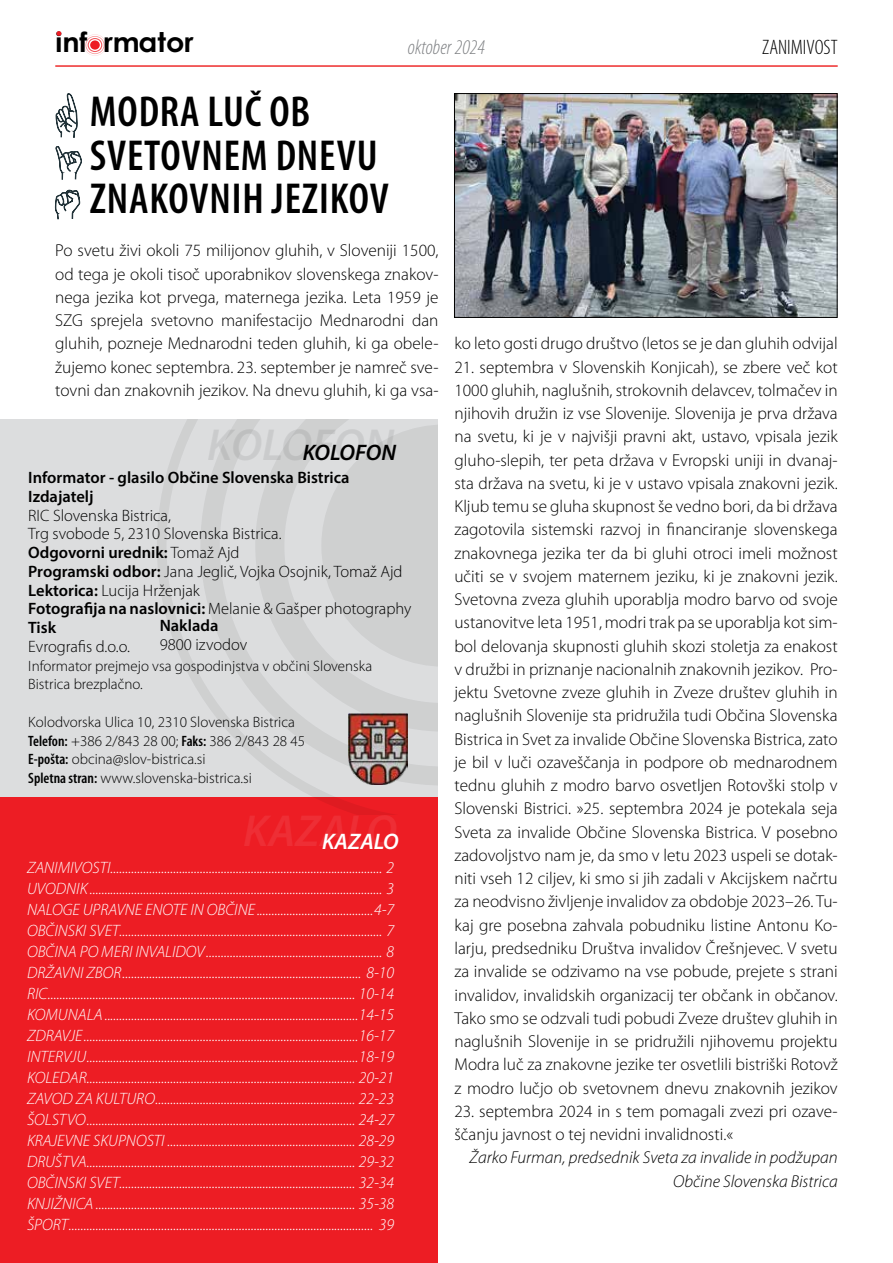
<style>
.page{position:relative;width:893px;height:1263px;background:#fff}
.page>*{position:absolute;margin:0;border:0;box-sizing:border-box;transform-origin:0 0}
.t1{font:italic 600 45px "Myriad Pro";letter-spacing:-.005em;color:#000}
.t2{font:italic 600 45px "Myriad Pro";color:#fff}
.t3{font:600 condensed 43.5px/43.5px "Myriad Pro";letter-spacing:.02em;color:#000}
.t4{font:700 27.45px "Century Gothic";color:#000;scale:1.04 1}
.t5{font:italic 600 22.5px "Myriad Pro";letter-spacing:-.005em;color:#000}
.t6{font:italic 600 22.5px "Myriad Pro";color:#fff}
.t7{font:italic 300 condensed 21px "Myriad Pro";color:#808285}
.t8{font:300 condensed 21px "Myriad Pro";color:#000}
.t9{font:300 condensed 21px "Myriad Pro";color:#fff}
.t10{font:300 17.25px/23.2px "Myriad Pro";color:#000;text-align:justify}
.t11{font:italic 300 17.25px/23.2px "Myriad Pro";color:#000;text-align:right}
.t12{font:italic 300 16.5px/21px "Myriad Pro";color:#fff;text-align:justify}
.t13{font:300 16.5px/18.8px "Myriad Pro";color:#000}
.t14{font:600 16.5px/18.8px "Myriad Pro";color:#000}
.t15{font:300 15px/18.8px "Myriad Pro";color:#000}
.s1{font-weight:600}
.s2{font-weight:600;font-stretch:condensed}
</style>
<div class="page">
<svg style="left:84px;top:34px;width:22px;height:22px"></svg>
<svg style="left:90px;top:40px;width:10px;height:10px"></svg>
<svg style="left:56px;top:31px;width:5px;height:5px"></svg>
<hr style="left:55px;top:65px;width:783px;height:2px;background:#ee2d2d">
<div style="left:0;top:796px;width:437px;height:467px;background:#ed1d24"></div>
<div style="left:0;top:419px;width:437px;height:377px;background:#dcddde"></div>
<svg style="left:157px;top:419px;width:280px;height:396px"></svg>
<svg style="left:321px;top:424px;width:116px;height:243px"></svg>
<img style="left:349px;top:713px;width:58px;height:71px">
<img style="left:456px;top:96px;width:379px;height:219px">
<div style="left:454px;top:94px;width:383px;height:223px;border:1px solid #000"></div>
<svg style="left:56px;top:146px;width:26px;height:34px"></svg>
<svg style="left:56px;top:93px;width:22px;height:45px"></svg>
<svg style="left:55px;top:190px;width:25px;height:29px"></svg>
<h3 class="t4" style="left:55px;top:21px;width:134px">inf rmator</h3>
<p class="t7" style="left:408px;top:36px;width:79px">oktober 2024</p>
<p class="t8" style="left:762px;top:36px;width:77px">ZANIMIVOST</p>
<h2 class="t3" style="left:90px;top:91px;width:301px">MODRA LUČ OB<br>SVETOVNEM DNEVU<br>ZNAKOVNIH JEZIKOV</h2>
<p class="t10" style="left:55px;top:239px;width:385px">Po svetu živi okoli 75 milijonov gluhih, v Sloveniji 1500, od tega je okoli tisoč uporabnikov slovenskega znakov&shy;nega jezika kot prvega, maternega jezika. Leta 1959 je SZG sprejela svetovno manifestacijo Mednarodni dan gluhih, pozneje Mednarodni teden gluhih, ki ga obele&shy;žujemo konec septembra. 23. september je namreč sve&shy;tovni dan znakovnih jezikov. Na dnevu gluhih, ki ga vsa-</p>
<h1 class="t1" style="left:208px;top:416px;width:188px">KOLOFON</h1>
<h3 class="t5" style="left:303px;top:438px;width:95px">KOLOFON</h3>
<p class="t14" style="left:28px;top:468px;width:323px">Informator - glasilo Občine Slovenska Bistrica<br>Izdajatelj</p>
<p class="t13" style="left:28px;top:506px;width:385px">RIC Slovenska Bistrica,<br>Trg svobode 5, 2310 Slovenska Bistrica.<br><span class="s1">Odgovorni urednik:</span> Tomaž Ajd<br><span class="s1">Programski odbor:</span> Jana Jeglič, Vojka Osojnik, Tomaž Ajd <span class="s1">Lektorica:</span> Lucija Hrženjak<br><span class="s1">Fotografija na naslovnici:</span> Melanie &amp; Gašper photography <span class="s1">Tisk</span></p>
<p class="t13" style="left:28px;top:637px;width:103px">Evrografis d.o.o.</p>
<p class="t15" style="left:28px;top:656px;width:346px">Informator prejmejo vsa gospodinjstva v občini Slovenska<br>Bistrica brezplačno.</p>
<p class="t15" style="left:28px;top:713px;width:278px">Kolodvorska Ulica 10, 2310 Slovenska Bistrica <span class="s2">Telefon:</span> +386 2/843 28 00; <span class="s2">Faks:</span> 386 2/843 28 45<br><span class="s2">E-pošta:</span> obcina@slov-bistrica.si<br><span class="s2">Spletna stran:</span> www.slovenska-bistrica.si</p>
<p class="t14" style="left:160px;top:616px;width:60px">Naklada</p>
<p class="t13" style="left:160px;top:636px;width:89px">9800 izvodov</p>
<h1 class="t2" style="left:244px;top:802px;width:155px">KAZALO</h1>
<h3 class="t6" style="left:322px;top:827px;width:78px">KAZALO</h3>
<p class="t12" style="left:27px;top:857px;width:369px">ZANIMIVOSTI........................................................................................... 2<br>UVODNIK .................................................................................................. 3<br>NALOGE UPRAVNE ENOTE IN OBČINE .......................................4-7<br>OBČINSKI SVET........................................................................................ 7<br>OBČINA PO MERI INVALIDOV........................................................... 8<br>DRŽAVNI ZBOR................................................................................ 8-10<br>RIC....................................................................................................... 10-14<br>KOMUNALA.....................................................................................14-15<br>ZDRAVJE............................................................................................16-17<br>INTERVJU...........................................................................................18-19<br>KOLEDAR.......................................................................................... 20-21<br>ZAVOD ZA KULTURO................................................................... 22-23<br>ŠOLSTVO.......................................................................................... 24-27<br>KRAJEVNE SKUPNOSTI ............................................................... 28-29<br>DRUŠTVA.......................................................................................... 29-32<br>OBČINSKI SVET............................................................................... 32-34<br>KNJIŽNICA ....................................................................................... 35-38<br>ŠPORT...................................................................................................... 39</p>
<p class="t9" style="left:55px;top:1217px;width:9px">2</p>
<p class="t10" style="left:454px;top:332px;width:385px">ko leto gosti drugo društvo (letos se je dan gluhih odvijal</p>
<p class="t10" style="left:454px;top:355px;width:385px">21. septembra v Slovenskih Konjicah), se zbere več kot 1000 gluhih, naglušnih, strokovnih delavcev, tolmačev in njihovih družin iz vse Slovenije. Slovenija je prva država na svetu, ki je v najvišji pravni akt, ustavo, vpisala jezik gluho-slepih, ter peta država v Evropski uniji in dvanaj&shy;sta država na svetu, ki je v ustavo vpisala znakovni jezik.<br>Kljub temu se gluha skupnost še vedno bori, da bi država zagotovila sistemski razvoj in financiranje slovenskega znakovnega jezika ter da bi gluhi otroci imeli možnost učiti se v svojem maternem jeziku, ki je znakovni jezik.<br>Svetovna zveza gluhih uporablja modro barvo od svoje ustanovitve leta 1951, modri trak pa se uporablja kot sim&shy;bol delovanja skupnosti gluhih skozi stoletja za enakost v družbi in priznanje nacionalnih znakovnih jezikov. Pro&shy;jektu Svetovne zveze gluhih in Zveze društev gluhih in naglušnih Slovenije sta pridružila tudi Občina Slovenska Bistrica in Svet za invalide Občine Slovenska Bistrica, zato je bil v luči ozaveščanja in podpore ob mednarodnem tednu gluhih z modro barvo osvetljen Rotovški stolp v Slovenski Bistrici. »25. septembra 2024 je potekala seja Sveta za invalide Občine Slovenska Bistrica. V posebno zadovoljstvo nam je, da smo v letu 2023 uspeli se dotak&shy;niti vseh 12 ciljev, ki smo si jih zadali v Akcijskem načrtu za neodvisno življenje invalidov za obdobje 2023–26. Tu&shy;kaj gre posebna zahvala pobudniku listine Antonu Ko&shy;larju, predsedniku Društva invalidov Črešnjevec. V svetu za invalide se odzivamo na vse pobude, prejete s strani invalidov, invalidskih organizacij ter občank in občanov.<br>Tako smo se odzvali tudi pobudi Zveze društev gluhih in naglušnih Slovenije in se pridružili njihovemu projektu Modra luč za znakovne jezike ter osvetlili bistriški Rotovž z modro lučjo ob svetovnem dnevu znakovnih jezikov</p>
<p class="t10" style="left:454px;top:1100px;width:385px">23. septembra 2024 in s tem pomagali zvezi pri ozave&shy;ščanju javnost o tej nevidni invalidnosti.«</p>
<p class="t11" style="left:470px;top:1146px;width:370px">Žarko Furman, predsednik Sveta za invalide in podžupan<br>Občine Slovenska Bistrica</p>
</div>
